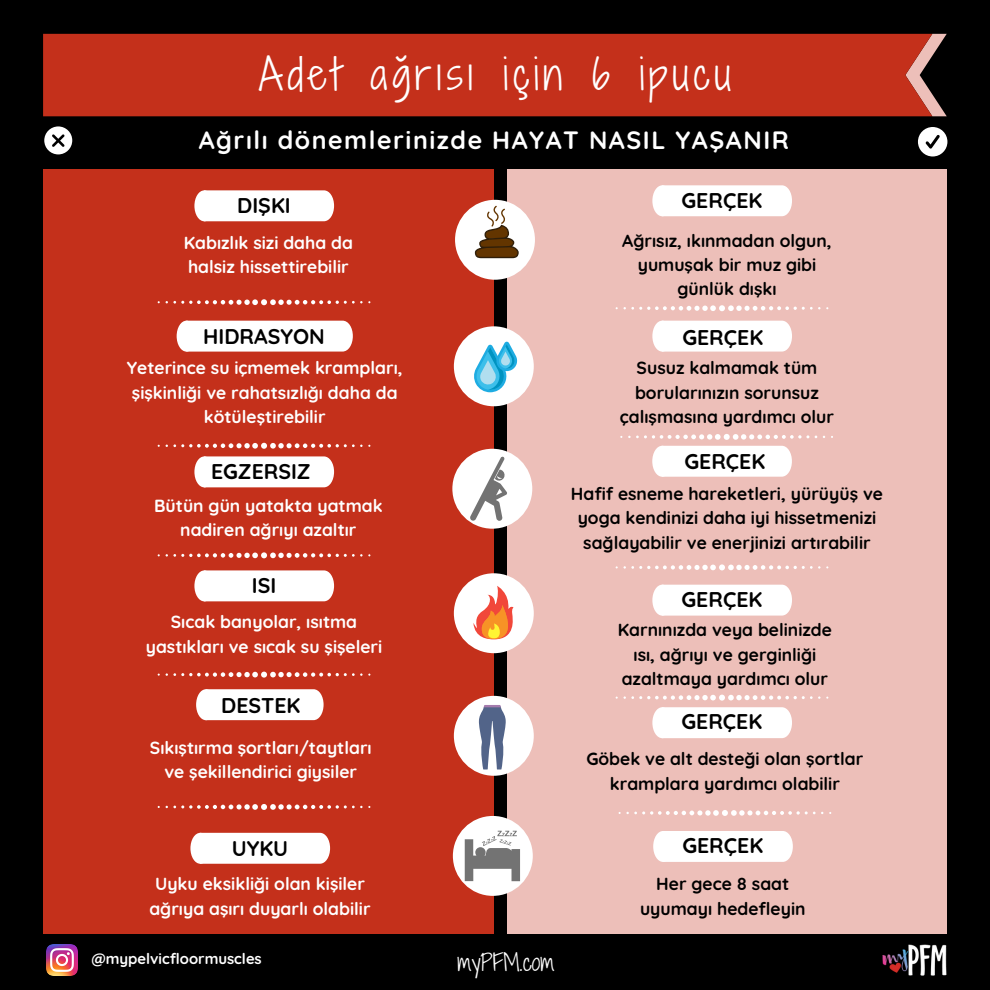
<style>
.page{position:relative;width:990px;height:990px;background:#000}
.page>*{position:absolute;margin:0;border:0;box-sizing:border-box;transform-origin:0 0}
.t1{font:41px "Shadows Into Light Two";letter-spacing:.11em;color:#fff}
.t2{font:700 25px "Quicksand";letter-spacing:.06em;color:#fff}
.t3{font:22.38px "Shadows Into Light Two";color:#fff}
.t4{font:700 21.25px "Quicksand";color:#000}
.t5{font:700 17.5px/24.4px "Quicksand";color:#000;text-align:center}
.t6{font:700 17.5px/24.4px "Quicksand";color:#fff;text-align:center}
.t7{font:700 14.88px "Quicksand";color:#fff}
</style>
<div class="page">
<div style="left:507px;top:169px;width:440px;height:764px;background:#edbfb9"></div>
<div style="left:43px;top:169px;width:451px;height:764px;background:#c4301b"></div>
<svg style="left:932px;top:34px;width:15px;height:82px"></svg>
<div style="left:43px;top:34px;width:889px;height:82px;background:#c4301b"></div>
<div style="left:918px;top:127px;width:29px;height:29px;background:#fff;border-radius:50%"></div>
<svg style="left:926px;top:135px;width:14px;height:14px"></svg>
<div style="left:455px;top:200px;width:80px;height:80px;background:#fff;border-radius:50%"></div>
<div style="left:454px;top:326px;width:80px;height:80px;background:#fff;border-radius:50%"></div>
<div style="left:452px;top:449px;width:80px;height:80px;background:#fff;border-radius:50%"></div>
<div style="left:454px;top:573px;width:80px;height:80px;background:#fff;border-radius:50%"></div>
<div style="left:454px;top:696px;width:80px;height:80px;background:#fff;border-radius:50%"></div>
<div style="left:453px;top:816px;width:80px;height:80px;background:#fff;border-radius:50%"></div>
<div style="left:652px;top:185px;width:140px;height:31px;background:#fff"></div>
<div style="left:194px;top:190px;width:140px;height:31px;background:#fff"></div>
<div style="left:44px;top:126px;width:28px;height:28px;background:#fff;border-radius:50%"></div>
<svg style="left:52px;top:134px;width:13px;height:13px"></svg>
<svg style="left:158px;top:299px;width:212px;height:6px"></svg>
<svg style="left:158px;top:443px;width:212px;height:6px"></svg>
<svg style="left:158px;top:552px;width:212px;height:6px"></svg>
<svg style="left:158px;top:672px;width:212px;height:6px"></svg>
<svg style="left:158px;top:804px;width:212px;height:6px"></svg>
<div style="left:177px;top:321px;width:176px;height:31px;background:#fff"></div>
<div style="left:652px;top:321px;width:140px;height:31px;background:#fff"></div>
<svg style="left:616px;top:305px;width:212px;height:6px"></svg>
<svg style="left:620px;top:434px;width:213px;height:6px"></svg>
<svg style="left:616px;top:564px;width:212px;height:6px"></svg>
<svg style="left:616px;top:695px;width:212px;height:6px"></svg>
<svg style="left:619px;top:810px;width:212px;height:6px"></svg>
<div style="left:194px;top:456px;width:140px;height:31px;background:#fff"></div>
<div style="left:652px;top:446px;width:140px;height:31px;background:#fff"></div>
<div style="left:194px;top:570px;width:140px;height:31px;background:#fff"></div>
<svg style="left:196px;top:689px;width:128px;height:31px;background:#fcf5f4"></svg>
<svg style="left:190px;top:833px;width:140px;height:31px;background:#fcf6f5"></svg>
<div style="left:652px;top:585px;width:140px;height:31px;background:#fff"></div>
<div style="left:652px;top:707px;width:140px;height:31px;background:#fff"></div>
<div style="left:653px;top:831px;width:140px;height:31px;background:#fff"></div>
<img style="left:882px;top:944px;width:65px;height:32px">
<svg style="left:470px;top:456px;width:37px;height:65px"></svg>
<img style="left:46px;top:945px;width:31px;height:31px">
<svg style="left:474px;top:342px;width:43px;height:50px"></svg>
<svg style="left:475px;top:206px;width:44px;height:52px"></svg>
<svg style="left:473px;top:586px;width:41px;height:54px"></svg>
<svg style="left:465px;top:831px;width:55px;height:50px"></svg>
<svg style="left:479px;top:705px;width:27px;height:64px"></svg>
<p class="t1" style="left:259px;top:44px;width:474px">Adet ağrısı için 6 ipucu</p>
<p class="t2" style="left:199px;top:124px;width:592px">Ağrılı dönemlerinizde HAYAT NASIL YAŞANIR</p>
<p class="t4" style="left:237px;top:191px;width:55px">DIŞKI</p>
<p class="t4" style="left:682px;top:186px;width:82px">GERÇEK</p>
<p class="t6" style="left:184px;top:230px;width:171px;text-align:left">Kabızlık sizi daha da halsiz hissettirebilir</p>
<p class="t4" style="left:203px;top:323px;width:123px">HIDRASYON</p>
<p class="t6" style="left:127px;top:355px;width:277px">Yeterince su içmemek krampları, şişkinliği ve rahatsızlığı daha da kötüleştirebilir</p>
<p class="t4" style="left:211px;top:458px;width:101px">EGZERSIZ</p>
<p class="t6" style="left:154px;top:493px;width:230px">Bütün gün yatakta yatmak nadiren ağrıyı azaltır</p>
<p class="t4" style="left:252px;top:571px;width:26px">ISI</p>
<p class="t6" style="left:146px;top:610px;width:238px">Sıcak banyolar, ısıtma yastıkları ve sıcak su şişeleri</p>
<p class="t4" style="left:221px;top:691px;width:81px">DESTEK</p>
<p class="t6" style="left:150px;top:735px;width:223px">Sıkıştırma şortları/taytları ve şekillendirici giysiler</p>
<p class="t4" style="left:232px;top:835px;width:58px">UYKU</p>
<p class="t6" style="left:149px;top:872px;width:223px">Uyku eksikliği olan kişiler ağrıya aşırı duyarlı olabilir</p>
<p class="t7" style="left:91px;top:949px;width:172px">@mypelvicfloormuscles</p>
<p class="t3" style="left:457px;top:946px;width:98px">myPFM.com</p>
<p class="t5" style="left:622px;top:228px;width:211px">Ağrısız, ıkınmadan olgun, yumuşak bir muz gibi günlük dışkı</p>
<p class="t4" style="left:682px;top:324px;width:82px">GERÇEK</p>
<p class="t5" style="left:620px;top:355px;width:216px">Susuz kalmamak tüm borularınızın sorunsuz çalışmasına yardımcı olur</p>
<p class="t4" style="left:684px;top:448px;width:82px">GERÇEK</p>
<p class="t5" style="left:571px;top:481px;width:314px">Hafif esneme hareketleri, yürüyüş ve yoga kendinizi daha iyi hissetmenizi sağlayabilir ve enerjinizi artırabilir</p>
<p class="t4" style="left:682px;top:586px;width:82px">GERÇEK</p>
<p class="t5" style="left:618px;top:618px;width:216px">Karnınızda veya belinizde ısı, ağrıyı ve gerginliği azaltmaya yardımcı olur</p>
<p class="t4" style="left:681px;top:708px;width:82px">GERÇEK</p>
<p class="t5" style="left:586px;top:747px;width:279px">Göbek ve alt desteği olan şortlar kramplara yardımcı olabilir</p>
<p class="t4" style="left:682px;top:832px;width:82px">GERÇEK</p>
<p class="t5" style="left:640px;top:872px;width:167px">Her gece 8 saat uyumayı hedefleyin</p>
</div>
